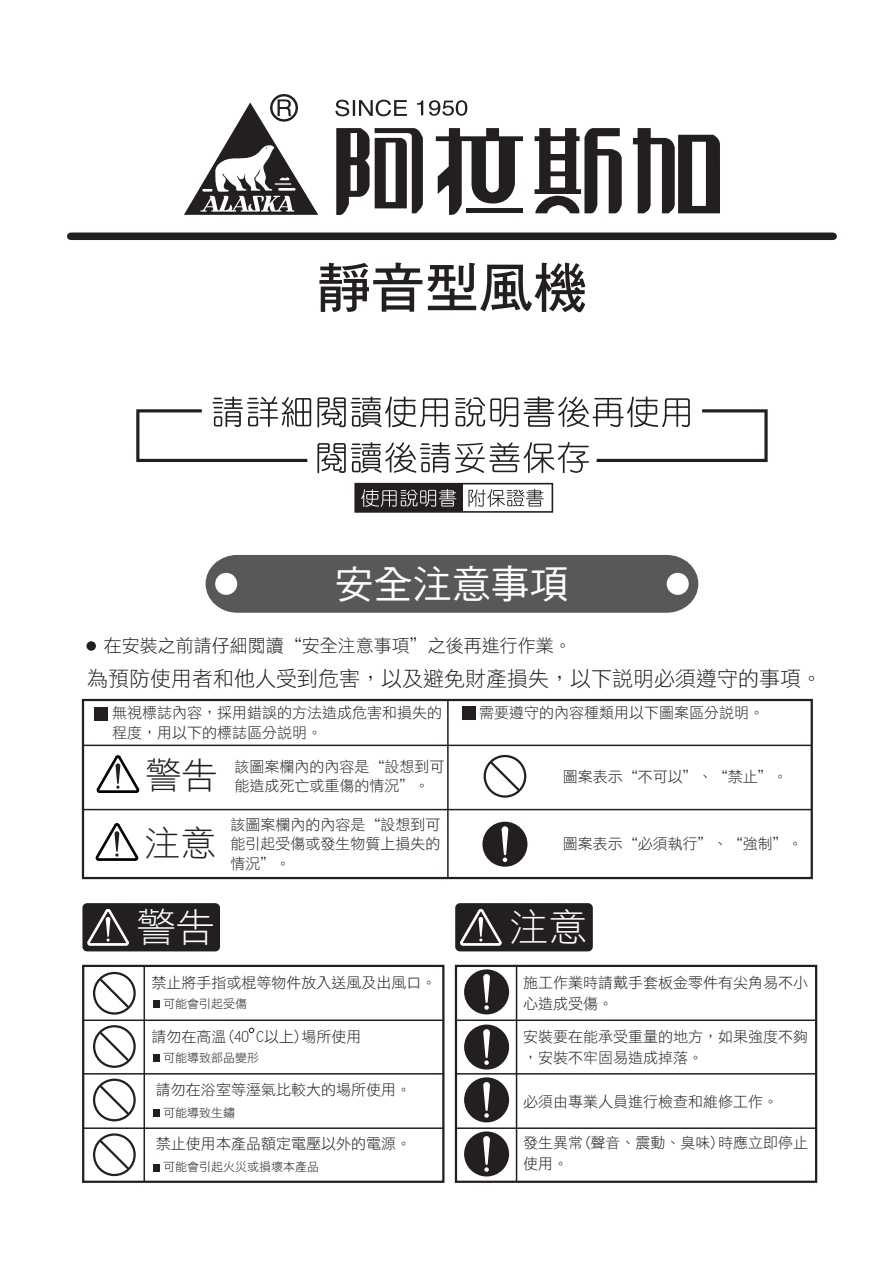
<style>
.page{position:relative;width:893px;height:1263px;background:#fff}
.page>*{position:absolute;margin:0;border:0;box-sizing:border-box;transform-origin:0 0}
.t1{font:54px "DF Hei Std W7";color:#231f20}
.t2{font:39px "DF Hei Std W5";color:#fff}
.t3{font:39px "DF Hei Std W3";color:#fff}
.t4{font:36px/67.8px "DF Hei Std W3";color:#231f20}
.t5{font:21px "DF Hei Std W3";color:#231f20}
.t6{font:18px "DF Hei Std W3";color:#231f20}
.t7{font:15px/19.5px "DF Hei Std W3";color:#231f20}
.t8{font:12px "DF Hei Std W3";color:#231f20}
</style>
<div class="page">
<div style="left:71px;top:232px;width:762px;height:8px;background:#231f20"></div>
<svg style="left:354px;top:483px;width:199px;height:30px"></svg>
<svg style="left:136px;top:396px;width:175px;height:66px"></svg>
<svg style="left:317px;top:396px;width:451px;height:77px"></svg>
<div style="left:206px;top:555px;width:492px;height:58px;background:#57585a"></div>
<div style="left:215px;top:573px;width:22px;height:22px;background:#fff;border-radius:50%"></div>
<div style="left:667px;top:573px;width:22px;height:22px;background:#fff;border-radius:50%"></div>
<div style="left:83px;top:904px;width:136px;height:47px;background:#231f20;border-radius:4px"></div>
<div style="left:82px;top:903px;width:138px;height:48px;border:2px solid #231f20;border-radius:4px"></div>
<svg style="left:87px;top:909px;width:42px;height:37px"></svg>
<div style="left:82px;top:965px;width:362px;height:218px;border:2px solid #231f20"></div>
<hr style="left:84px;top:1019px;width:359px;height:2px;background:#231f20">
<hr style="left:84px;top:1073px;width:359px;height:1px;background:#231f20">
<hr style="left:84px;top:1127px;width:359px;height:2px;background:#231f20">
<hr style="left:144px;top:966px;width:1px;height:216px;background:#231f20">
<div style="left:456px;top:904px;width:136px;height:47px;background:#231f20;border-radius:4px"></div>
<div style="left:455px;top:903px;width:138px;height:48px;border:2px solid #231f20;border-radius:4px"></div>
<svg style="left:460px;top:909px;width:42px;height:37px"></svg>
<div style="left:82px;top:699px;width:731px;height:180px;border:2px solid #231f20"></div>
<svg style="left:96px;top:755px;width:44px;height:38px"></svg>
<svg style="left:95px;top:823px;width:44px;height:38px"></svg>
<div style="left:484px;top:755px;width:42px;height:43px;border:2px solid #231f20;border-radius:50%"></div>
<svg style="left:488px;top:759px;width:34px;height:34px"></svg>
<div style="left:485px;top:824px;width:40px;height:40px;background:#231f20;border-radius:50%"></div>
<div style="left:482px;top:822px;width:45px;height:45px;border:4px solid #231f20;border-radius:50%"></div>
<svg style="left:502px;top:826px;width:6px;height:36px"></svg>
<div style="left:95px;top:707px;width:13px;height:13px;background:#231f20"></div>
<div style="left:462px;top:706px;width:13px;height:13px;background:#231f20"></div>
<hr style="left:447px;top:700px;width:2px;height:178px;background:#231f20">
<hr style="left:83px;top:745px;width:729px;height:1px;background:#231f20">
<hr style="left:84px;top:809px;width:729px;height:1px;background:#231f20">
<div style="left:86px;top:641px;width:10px;height:10px;background:#231f20;border-radius:50%"></div>
<div style="left:466px;top:972px;width:41px;height:40px;background:#231f20;border-radius:50%"></div>
<div style="left:464px;top:969px;width:45px;height:45px;border:4px solid #231f20;border-radius:50%"></div>
<svg style="left:483px;top:974px;width:7px;height:36px"></svg>
<div style="left:466px;top:1027px;width:41px;height:40px;background:#231f20;border-radius:50%"></div>
<div style="left:464px;top:1024px;width:45px;height:45px;border:4px solid #231f20;border-radius:50%"></div>
<svg style="left:483px;top:1029px;width:7px;height:36px"></svg>
<div style="left:466px;top:1080px;width:41px;height:40px;background:#231f20;border-radius:50%"></div>
<div style="left:464px;top:1077px;width:45px;height:45px;border:4px solid #231f20;border-radius:50%"></div>
<svg style="left:483px;top:1082px;width:7px;height:36px"></svg>
<div style="left:466px;top:1134px;width:41px;height:40px;background:#231f20;border-radius:50%"></div>
<div style="left:464px;top:1131px;width:45px;height:45px;border:4px solid #231f20;border-radius:50%"></div>
<svg style="left:483px;top:1136px;width:7px;height:36px"></svg>
<div style="left:455px;top:965px;width:362px;height:218px;border:2px solid #231f20"></div>
<hr style="left:456px;top:1019px;width:360px;height:2px;background:#231f20">
<hr style="left:456px;top:1073px;width:360px;height:1px;background:#231f20">
<hr style="left:456px;top:1127px;width:360px;height:2px;background:#231f20">
<hr style="left:516px;top:966px;width:1px;height:216px;background:#231f20">
<div style="left:93px;top:972px;width:43px;height:43px;border:2px solid #231f20;border-radius:50%"></div>
<svg style="left:97px;top:976px;width:34px;height:34px"></svg>
<div style="left:93px;top:1025px;width:43px;height:43px;border:2px solid #231f20;border-radius:50%"></div>
<svg style="left:97px;top:1029px;width:34px;height:34px"></svg>
<div style="left:93px;top:1078px;width:43px;height:43px;border:2px solid #231f20;border-radius:50%"></div>
<svg style="left:97px;top:1083px;width:34px;height:34px"></svg>
<div style="left:93px;top:1133px;width:43px;height:43px;border:2px solid #231f20;border-radius:50%"></div>
<svg style="left:97px;top:1138px;width:34px;height:34px"></svg>
<div style="left:154px;top:1000px;width:6px;height:7px;background:#231f20"></div>
<div style="left:154px;top:1055px;width:6px;height:7px;background:#231f20"></div>
<div style="left:154px;top:1109px;width:6px;height:8px;background:#231f20"></div>
<div style="left:154px;top:1164px;width:6px;height:7px;background:#231f20"></div>
<svg style="left:249px;top:1028px;width:5px;height:5px"></svg>
<svg style="left:417px;top:100px;width:50px;height:16px"></svg>
<svg style="left:335px;top:100px;width:72px;height:16px"></svg>
<svg style="left:184px;top:94px;width:134px;height:121px"></svg>
<svg style="left:336px;top:128px;width:87px;height:87px"></svg>
<svg style="left:436px;top:128px;width:87px;height:87px"></svg>
<div style="left:466px;top:208px;width:57px;height:5px;background:#231f20"></div>
<svg style="left:535px;top:128px;width:87px;height:85px"></svg>
<svg style="left:633px;top:128px;width:87px;height:85px"></svg>
<p class="t1" style="left:317px;top:258px;width:271px">靜音型風機</p>
<p class="t2" style="left:335px;top:563px;width:236px">安全注意事項</p>
<p class="t6" style="left:104px;top:636px;width:469px">在安裝之前請仔細閱讀“安全注意事項”之後再進行作業。</p>
<p class="t5" style="left:87px;top:667px;width:736px">為預防使用者和他人受到危害，以及避免財產損失，以下說明必須遵守的事項。</p>
<p class="t7" style="left:112px;top:703px;width:331px">無視標誌內容，採用錯誤的方法造成危害和損失的程度，用以下的標誌區分說明。</p>
<p class="t7" style="left:479px;top:703px;width:286px">需要遵守的內容種類用以下圖案區分說明。</p>
<p class="t7" style="left:234px;top:756px;width:211px">該圖案欄內的內容是“設想到可能造成死亡或重傷的情況”。</p>
<p class="t7" style="left:563px;top:766px;width:226px">圖案表示“不可以”、“禁止”。</p>
<p class="t4" style="left:145px;top:740px;width:75px">警告注意</p>
<p class="t7" style="left:230px;top:814px;width:211px;text-align:justify">該圖案欄內的內容是“設想到可能引起受傷或發生物質上損失的情況”。</p>
<p class="t7" style="left:563px;top:834px;width:241px">圖案表示“必須執行”、“強制”。</p>
<p class="t3" style="left:137px;top:906px;width:80px">警告</p>
<p class="t3" style="left:509px;top:906px;width:79px">注意</p>
<p class="t7" style="left:151px;top:973px;width:287px">禁止將手指或棍等物件放入送風及出風口。</p>
<p class="t7" style="left:151px;top:1026px;width:211px">請勿在高溫(40 C以上)場所使用</p>
<p class="t7" style="left:156px;top:1079px;width:256px">請勿在浴室等溼氣比較大的場所使用。</p>
<p class="t8" style="left:163px;top:997px;width:85px">可能會引起受傷</p>
<p class="t8" style="left:163px;top:1051px;width:97px">可能導致部品變形</p>
<p class="t8" style="left:163px;top:1106px;width:73px">可能導致生鏽</p>
<p class="t7" style="left:156px;top:1134px;width:256px">禁止使用本產品額定電壓以外的電源。</p>
<p class="t8" style="left:163px;top:1160px;width:157px">可能會引起火災或損壞本產品</p>
<p class="t7" style="left:523px;top:972px;width:286px;line-height:21px">施工作業時請戴手套板金零件有尖角易不小心造成受傷。</p>
<p class="t7" style="left:523px;top:1025px;width:286px;line-height:21px">安裝要在能承受重量的地方，如果強度不夠，安裝不牢固易造成掉落。</p>
<p class="t7" style="left:523px;top:1092px;width:256px">必須由專業人員進行檢查和維修工作。</p>
<p class="t7" style="left:523px;top:1132px;width:286px;line-height:21px">發生異常(聲音、震動、臭味)時應立即停止使用。</p>
</div>
